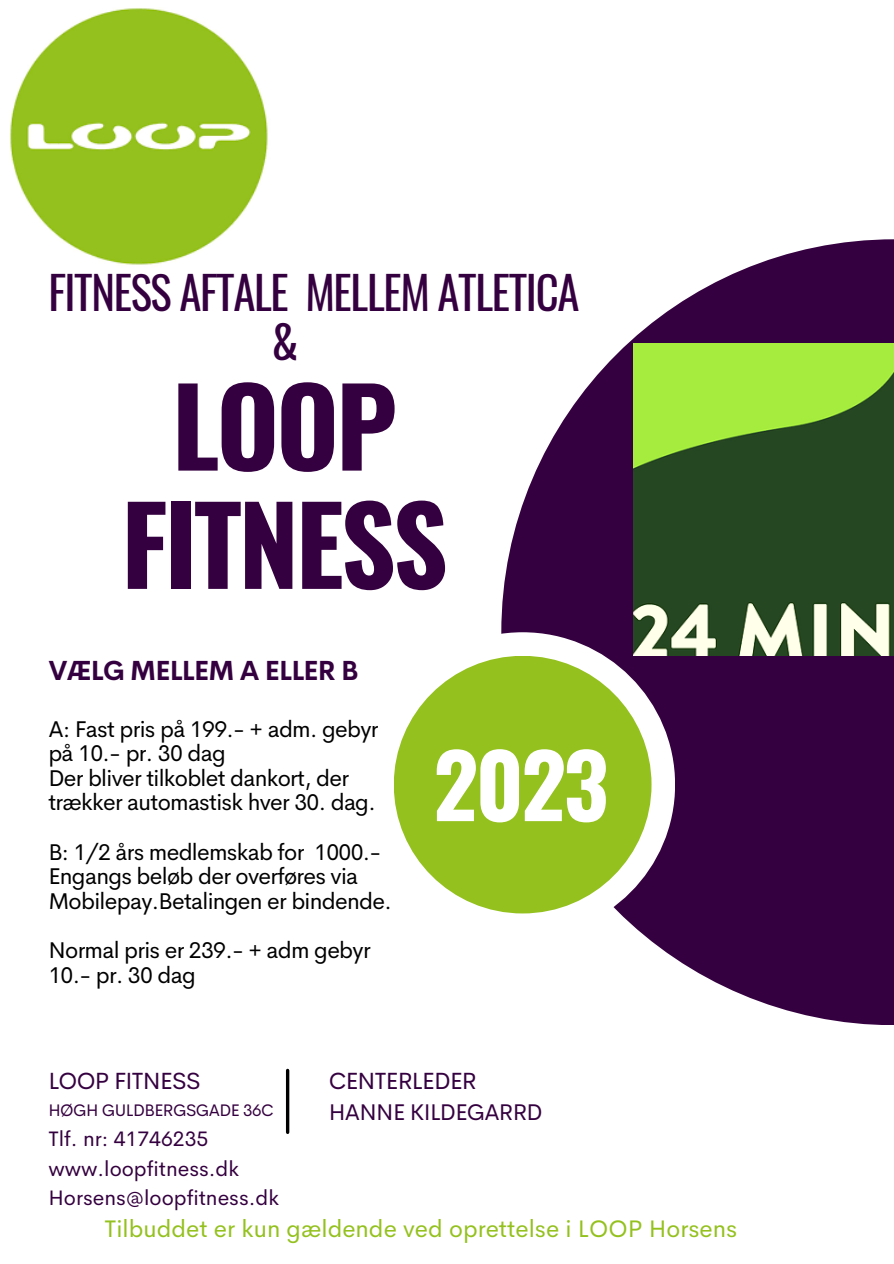
<style>
.page{position:relative;width:894px;height:1264px;background:#fff}
.page>*{position:absolute;margin:0;border:0;box-sizing:border-box;transform-origin:0 0}
.t1{font:700 107.55px/118.2px "Oswald";letter-spacing:-.03em;color:#350040;text-align:center}
.t2{font:700 87.45px "Oswald";color:#fff}
.t3{font:44.85px/48.4px "Oswald";letter-spacing:-.03em;color:#350040}
.t4{font:700 27px "Cerebri Sans";letter-spacing:-.03em;color:#350040}
.t5{font:24px "Cerebri Sans";color:#94c11e}
.t6{font:23.55px "Cerebri Sans";letter-spacing:-.03em;color:#350040}
.t7{font:22.8px/24.6px "Cerebri Sans";letter-spacing:-.03em;color:#000}
.t8{font:22.8px "Cerebri Sans";letter-spacing:-.03em;color:#350040}
.t9{font:21px/29.2px "Cerebri Sans";color:#350040}
.t10{font:16.8px "Cerebri Sans";letter-spacing:-.03em;color:#350040}
</style>
<div class="page">
<svg style="left:501px;top:239px;width:392px;height:786px;fill:#350040"></svg>
<div style="left:370px;top:632px;width:305px;height:305px;background:#fff;border-radius:50%"></div>
<div style="left:393px;top:656px;width:258px;height:257px;background:#94c11e;border-radius:50%"></div>
<hr style="left:286px;top:1070px;width:3px;height:62px;background:#000">
<img style="left:10px;top:8px;width:258px;height:257px">
<img style="left:633px;top:343px;width:260px;height:312px">
<h3 class="t3" style="left:271px;top:267px;width:309px;text-indent:-223px">FITNESS AFTALE MELLEM ATLETICA &amp;</h3>
<h1 class="t1" style="left:121px;top:363px;width:328px">LOOP<br>FITNESS</h1>
<p class="t4" style="left:48px;top:652px;width:312px">VÆLG MELLEM A ELLER B</p>
<p class="t7" style="left:48px;top:716px;width:331px">A: Fast pris på 199.- + adm. gebyr på 10.- pr. 30 dag<br>Der bliver tilkoblet dankort, der trækker automastisk hver 30. dag.</p>
<p class="t7" style="left:48px;top:839px;width:345px">B: 1/2 års medlemskab for 1000.-<br>Engangs beløb der overføres via<br>Mobilepay.Betalingen er bindende.</p>
<p class="t7" style="left:48px;top:937px;width:324px">Normal pris er 239.- + adm gebyr<br>10.- pr. 30 dag</p>
<h2 class="t2" style="left:433px;top:716px;width:177px">2023</h2>
<p class="t6" style="left:48px;top:1065px;width:154px">LOOP FITNESS</p>
<p class="t10" style="left:48px;top:1098px;width:227px">HØGH GULDBERGSGADE 36C</p>
<p class="t9" style="left:48px;top:1124px;width:232px">Tlf. nr: 41746235 www.loopfitness.dk<br>Horsens@loopfitness.dk</p>
<p class="t6" style="left:329px;top:1065px;width:149px">CENTERLEDER</p>
<p class="t8" style="left:329px;top:1097px;width:215px">HANNE KILDEGARRD</p>
<p class="t5" style="left:104px;top:1212px;width:634px">Tilbuddet er kun gældende ved oprettelse i LOOP Horsens</p>
</div>
